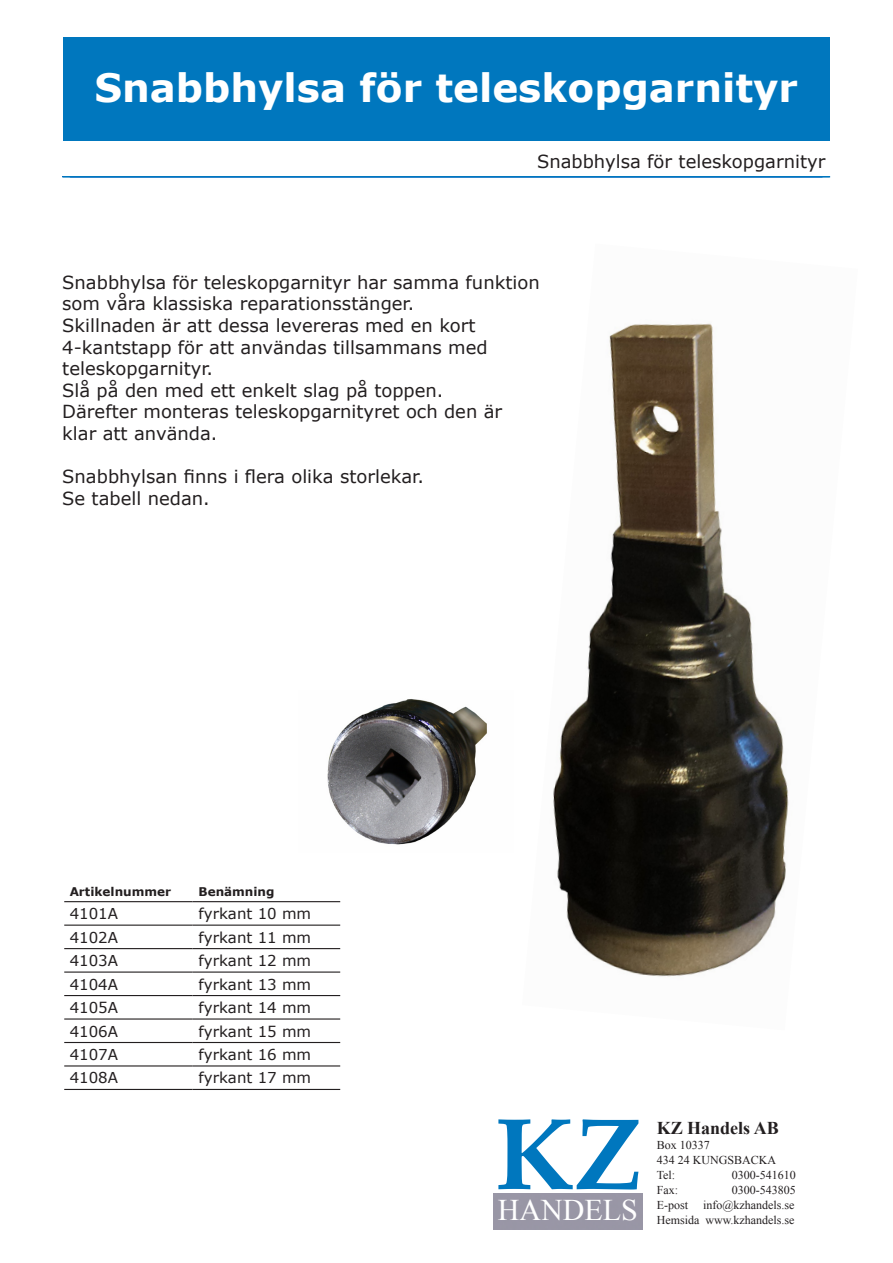
<style>
.page{position:relative;width:893px;height:1263px;background:#fff}
.page>*{position:absolute;margin:0;border:0;box-sizing:border-box;transform-origin:0 0}
.t1{font:700 102px "Book Antiqua";color:#0077be}
.t2{font:700 39px "Verdana";color:#fff}
.t3{font:30px "Times New Roman";color:#fff}
.t4{font:18px/21.6px "Verdana";color:#231f20}
.t5{font:700 18px "Times New Roman";color:#231f20}
.t6{font:15px "Verdana";color:#231f20}
.t7{font:12px "Times New Roman";color:#231f20}
.t8{font:700 12px "Verdana";color:#231f20}
</style>
<div class="page">
<img style="left:63px;top:177px;width:479px;height:1px">
<div style="left:62px;top:176px;width:768px;height:1px;border:1px solid #0077be"></div>
<hr style="left:64px;top:971px;width:129px;height:2px;background:#231f20">
<hr style="left:193px;top:971px;width:147px;height:2px;background:#231f20">
<hr style="left:64px;top:995px;width:129px;height:1px;background:#231f20">
<hr style="left:193px;top:995px;width:147px;height:1px;background:#231f20">
<hr style="left:64px;top:1018px;width:129px;height:1px;background:#231f20">
<hr style="left:193px;top:1018px;width:147px;height:1px;background:#231f20">
<hr style="left:64px;top:1042px;width:129px;height:1px;background:#231f20">
<hr style="left:193px;top:1042px;width:147px;height:1px;background:#231f20">
<hr style="left:64px;top:1065px;width:129px;height:1px;background:#231f20">
<hr style="left:193px;top:1065px;width:147px;height:1px;background:#231f20">
<hr style="left:64px;top:1089px;width:129px;height:1px;background:#231f20">
<hr style="left:193px;top:1089px;width:147px;height:1px;background:#231f20">
<hr style="left:64px;top:901px;width:129px;height:1px;background:#231f20">
<hr style="left:193px;top:901px;width:147px;height:1px;background:#231f20">
<hr style="left:64px;top:924px;width:129px;height:2px;background:#231f20">
<hr style="left:193px;top:924px;width:147px;height:2px;background:#231f20">
<hr style="left:64px;top:948px;width:129px;height:1px;background:#231f20">
<hr style="left:193px;top:948px;width:147px;height:1px;background:#231f20">
<div style="left:63px;top:37px;width:766px;height:103px;background:#0077be"></div>
<img style="left:327px;top:699px;width:160px;height:146px">
<img style="left:553px;top:323px;width:236px;height:654px">
<p class="t2" style="left:94px;top:60px;width:705px">Snabbhylsa för teleskopgarnityr</p>
<p class="t4" style="left:537px;top:150px;width:290px">Snabbhylsa för teleskopgarnityr</p>
<p class="t4" style="left:62px;top:271px;width:479px">Snabbhylsa för teleskopgarnityr har samma funktion som våra klassiska reparationsstänger.</p>
<p class="t4" style="left:62px;top:314px;width:415px">Skillnaden är att dessa levereras med en kort</p>
<p class="t4" style="left:62px;top:336px;width:427px">4-kantstapp för att användas tillsammans med</p>
<p class="t4" style="left:62px;top:358px;width:152px">teleskopgarnityr.</p>
<p class="t4" style="left:62px;top:379px;width:383px">Slå på den med ett enkelt slag på toppen.</p>
<p class="t4" style="left:62px;top:401px;width:441px">Därefter monteras teleskopgarnityret och den är</p>
<p class="t4" style="left:62px;top:422px;width:157px">klar att använda.</p>
<p class="t4" style="left:62px;top:466px;width:363px">Snabbhylsan finns i flera olika storlekar.</p>
<p class="t4" style="left:62px;top:487px;width:149px">Se tabell nedan.</p>
<p class="t8" style="left:70px;top:883px;width:103px">Artikelnummer</p>
<p class="t8" style="left:199px;top:883px;width:77px">Benämning</p>
<p class="t6" style="left:70px;top:903px;width:50px">4101A</p>
<p class="t6" style="left:199px;top:903px;width:114px">fyrkant 10 mm</p>
<p class="t6" style="left:70px;top:927px;width:50px">4102A</p>
<p class="t6" style="left:199px;top:927px;width:114px">fyrkant 11 mm</p>
<p class="t6" style="left:70px;top:950px;width:50px">4103A</p>
<p class="t6" style="left:199px;top:950px;width:114px">fyrkant 12 mm</p>
<p class="t6" style="left:70px;top:974px;width:50px">4104A</p>
<p class="t6" style="left:199px;top:974px;width:114px">fyrkant 13 mm</p>
<p class="t6" style="left:70px;top:997px;width:50px">4105A</p>
<p class="t6" style="left:199px;top:997px;width:114px">fyrkant 14 mm</p>
<p class="t6" style="left:70px;top:1021px;width:50px">4106A</p>
<p class="t6" style="left:199px;top:1021px;width:114px">fyrkant 15 mm</p>
<p class="t6" style="left:70px;top:1044px;width:50px">4107A</p>
<p class="t6" style="left:199px;top:1044px;width:114px">fyrkant 16 mm</p>
<p class="t6" style="left:70px;top:1068px;width:50px">4108A</p>
<p class="t6" style="left:199px;top:1068px;width:114px">fyrkant 17 mm</p>
<p class="t1" style="left:495px;top:1085px;width:149px">KZ</p>
<p class="t3" style="left:498px;top:1190px;width:141px">HANDELS</p>
<p class="t5" style="left:657px;top:1116px;width:124px">KZ Handels AB</p>
<p class="t7" style="left:657px;top:1137px;width:55px">Box 10337</p>
<p class="t7" style="left:657px;top:1152px;width:121px">434 24 KUNGSBACKA</p>
<p class="t7" style="left:657px;top:1167px;width:20px">Tel:</p>
<p class="t7" style="left:732px;top:1167px;width:65px">0300-541610</p>
<p class="t7" style="left:657px;top:1182px;width:23px">Fax:</p>
<p class="t7" style="left:732px;top:1182px;width:65px">0300-543805</p>
<p class="t7" style="left:657px;top:1197px;width:139px">E-post info@kzhandels.se</p>
<p class="t7" style="left:657px;top:1212px;width:139px">Hemsida www.kzhandels.se</p>
</div>
